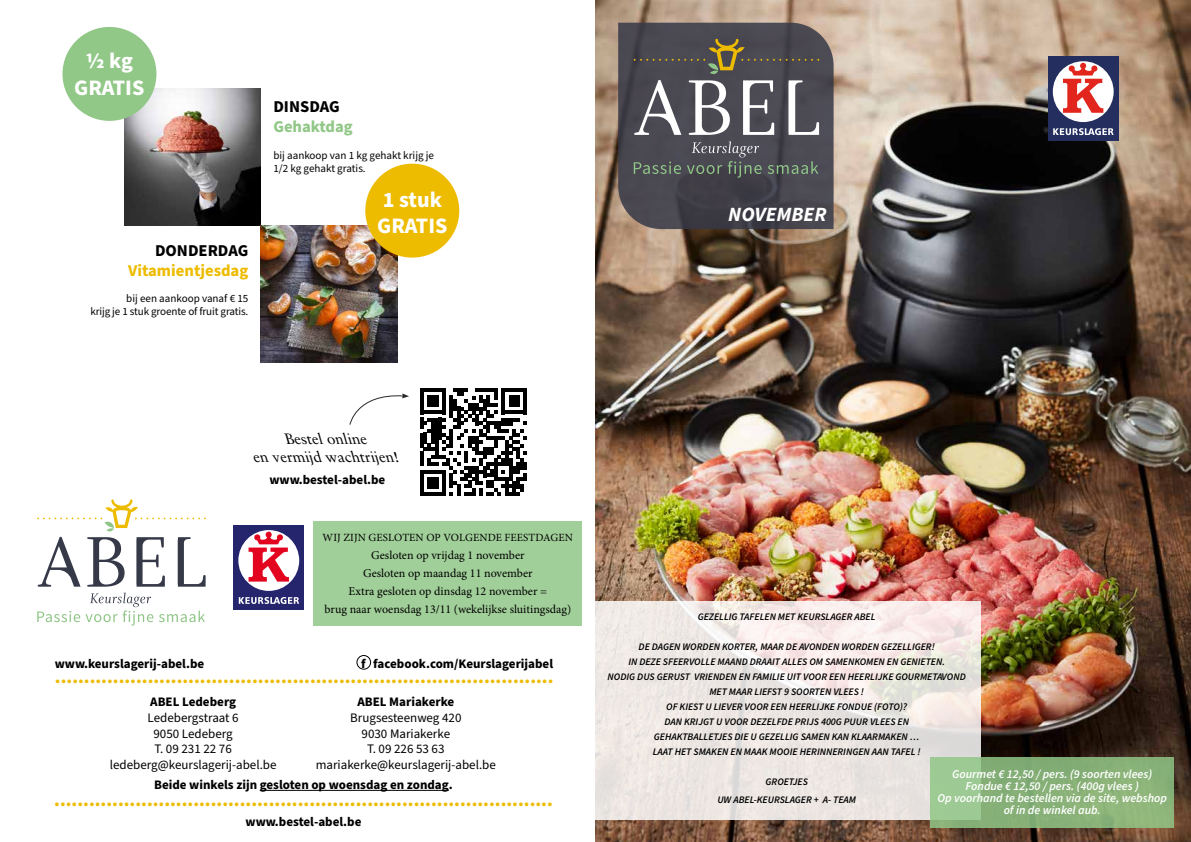
<style>
.page{position:relative;width:1191px;height:842px;background:#fff}
.page>*{position:absolute;margin:0;border:0;box-sizing:border-box;transform-origin:0 0}
.t1{font:700 22.1px/26.5px "Source Sans Pro";color:#fff;text-align:center}
.t2{font:italic 700 20.3px "Source Sans Pro";color:#fff}
.t3{font:900 18px "Source Sans Pro";color:#edbc00}
.t4{font:700 16.6px "Source Sans Pro";color:#000}
.t5{font:700 16.6px "Source Sans Pro";color:#edbc00}
.t6{font:700 16.6px "Source Sans Pro";color:#91c787}
.t7{font:italic 15px/18.1px "Sabon LT Pro";color:#000;text-align:center}
.t8{font:700 13px "Source Sans Pro";color:#000}
.t9{font:13px/15.6px "Source Sans Pro";color:#000;text-align:center}
.t10{font:12px/18px "Minion Pro";color:#000;text-align:center}
.t11{font:italic 600 12px/12px "Source Sans Pro";color:#fff;text-align:center}
.t12{font:11px/13.3px "Source Sans Pro";letter-spacing:-.01em;color:#000}
.t13{font:11px "Minion Pro";letter-spacing:.01em;color:#000}
.t14{font:italic 600 10px/15px "Source Sans Pro";color:#000;text-align:center}
</style>
<div class="page">
<img style="left:595px;top:0;width:596px;height:842px">
<svg style="left:618px;top:23px;width:215px;height:206px;background:#4a4850"></svg>
<svg style="left:634px;top:162px;width:47px;height:12px"></svg>
<svg style="left:687px;top:141px;width:74px;height:37px;background:#595c5e"></svg>
<svg style="left:767px;top:161px;width:51px;height:13px"></svg>
<svg style="left:633px;top:39px;width:186px;height:96px;background:#686669"></svg>
<div style="left:1047px;top:56px;width:71px;height:85px;background:#242f60"></div>
<div style="left:1052px;top:61px;width:61px;height:61px;background:#fff;border-radius:50%"></div>
<svg style="left:1063px;top:63px;width:40px;height:50px"></svg>
<svg style="left:1053px;top:128px;width:61px;height:8px"></svg>
<svg style="left:595px;top:601px;width:386px;height:218px;background:#eee7e4"></svg>
<img style="left:124px;top:89px;width:137px;height:137px">
<img style="left:261px;top:226px;width:137px;height:137px">
<div style="left:62px;top:27px;width:94px;height:94px;background:#91c787;border-radius:50%"></div>
<div style="left:365px;top:164px;width:94px;height:94px;background:#edbc00;border-radius:50%"></div>
<div style="left:356px;top:655px;width:15px;height:15px;border:1px solid #000;border-radius:50%"></div>
<hr style="left:260px;top:790px;width:189px;height:1px;background:#000">
<svg style="left:37px;top:611px;width:43px;height:11px"></svg>
<svg style="left:86px;top:593px;width:67px;height:32px"></svg>
<svg style="left:159px;top:611px;width:46px;height:11px"></svg>
<svg style="left:37px;top:499px;width:169px;height:88px"></svg>
<div style="left:233px;top:525px;width:71px;height:85px;background:#24256d"></div>
<div style="left:238px;top:530px;width:61px;height:61px;background:#fff;border-radius:50%"></div>
<svg style="left:248px;top:532px;width:41px;height:50px"></svg>
<svg style="left:239px;top:597px;width:60px;height:7px"></svg>
<svg style="left:420px;top:388px;width:107px;height:108px"></svg>
<svg style="left:349px;top:393px;width:60px;height:32px"></svg>
<svg style="left:930px;top:757px;width:244px;height:70px;background:#8bb57d"></svg>
<div style="left:314px;top:521px;width:268px;height:104px;background:#a1cf99"></div>
<h1 class="t1" style="left:74px;top:48px;width:72px">½ kg<br>GRATIS</h1>
<h3 class="t4" style="left:155px;top:239px;width:95px">DONDERDAG</h3>
<h3 class="t5" style="left:128px;top:259px;width:122px">Vitamientjesdag</h3>
<p class="t12" style="left:90px;top:292px;width:159px;text-align:right">bij een aankoop vanaf € 15<br>krijg je 1 stuk groente of fruit gratis.</p>
<h3 class="t4" style="left:273px;top:96px;width:68px">DINSDAG</h3>
<h3 class="t6" style="left:273px;top:115px;width:81px">Gehaktdag</h3>
<p class="t12" style="left:273px;top:149px;width:162px">bij aankoop van 1 kg gehakt krijg je<br>1/2 kg gehakt gratis.</p>
<h1 class="t1" style="left:377px;top:187px;width:72px;text-align:left">1 stuk<br>GRATIS</h1>
<h2 class="t2" style="left:728px;top:201px;width:100px">NOVEMBER</h2>
<h3 class="t7" style="left:254px;top:429px;width:152px">Bestelonline envermijdwachtrijen!</h3>
<h3 class="t8" style="left:269px;top:471px;width:117px">www.bestel-abel.be</h3>
<p class="t13" style="left:323px;top:530px;width:252px">WIJ ZIJN GESLOTEN OP VOLGENDE FEESTDAGEN</p>
<p class="t10" style="left:324px;top:546px;width:248px">Gesloten op vrijdag 1 november<br>Gesloten op maandag 11 november<br>Extra gesloten op dinsdag 12 november =<br>brug naar woensdag 13/11 (wekelijkse sluitingsdag)</p>
<h3 class="t8" style="left:55px;top:655px;width:151px">www.keurslagerij-abel.be</h3>
<h3 class="t8" style="left:361px;top:655px;width:194px">f facebook.com/Keurslagerijabel</h3>
<h3 class="t3" style="left:55px;top:665px;width:500px">......................................................................................</h3>
<h3 class="t8" style="left:357px;top:693px;width:98px">ABEL Mariakerke</h3>
<h3 class="t9" style="left:316px;top:710px;width:182px">Brugsesteenweg 420<br>9030 Mariakerke<br>T. 09 226 53 63 mariakerke@keurslagerij-abel.be</h3>
<h3 class="t8" style="left:154px;top:776px;width:300px">Beide winkels zijn gesloten op woensdag en zondag.</h3>
<h3 class="t8" style="left:150px;top:693px;width:87px">ABEL Ledeberg</h3>
<h3 class="t9" style="left:110px;top:710px;width:168px">Ledebergstraat 6<br>9050 Ledeberg<br>T. 09 231 22 76 ledeberg@keurslagerij-abel.be</h3>
<h3 class="t3" style="left:54px;top:787px;width:500px">......................................................................................</h3>
<h3 class="t8" style="left:245px;top:813px;width:117px">www.bestel-abel.be</h3>
<p class="t14" style="left:698px;top:610px;width:179px">GEZELLIG TAFELEN MET KEURSLAGER ABEL</p>
<p class="t14" style="left:607px;top:640px;width:360px">DE DAGEN WORDEN KORTER, MAAR DE AVONDEN WORDEN GEZELLIGER!<br>IN DEZE SFEERVOLLE MAAND DRAAIT ALLES OM SAMENKOMEN EN GENIETEN.<br>NODIG DUS GERUST VRIENDEN EN FAMILIE UIT VOOR EEN HEERLIJKE GOURMETAVOND MET MAAR LIEFST 9 SOORTEN VLEES !<br>OF KIEST U LIEVER VOOR EEN HEERLIJKE FONDUE (FOTO)?<br>DAN KRIJGT U VOOR DEZELFDE PRIJS 400G PUUR VLEES EN<br>GEHAKTBALLETJES DIE U GEZELLIG SAMEN KAN KLAARMAKEN …<br>LAAT HET SMAKEN EN MAAK MOOIE HERINNERINGEN AAN TAFEL !</p>
<p class="t14" style="left:717px;top:773px;width:140px;line-height:18px">GROETJES<br>UW ABEL-KEURSLAGER + A- TEAM</p>
<p class="t11" style="left:937px;top:768px;width:231px">Gourmet € 12,50 / pers. (9 soorten vlees)<br>Fondue € 12,50 / pers. (400g vlees )<br>Op voorhand te bestellen via de site, webshop of in de winkel aub.</p>
</div>
